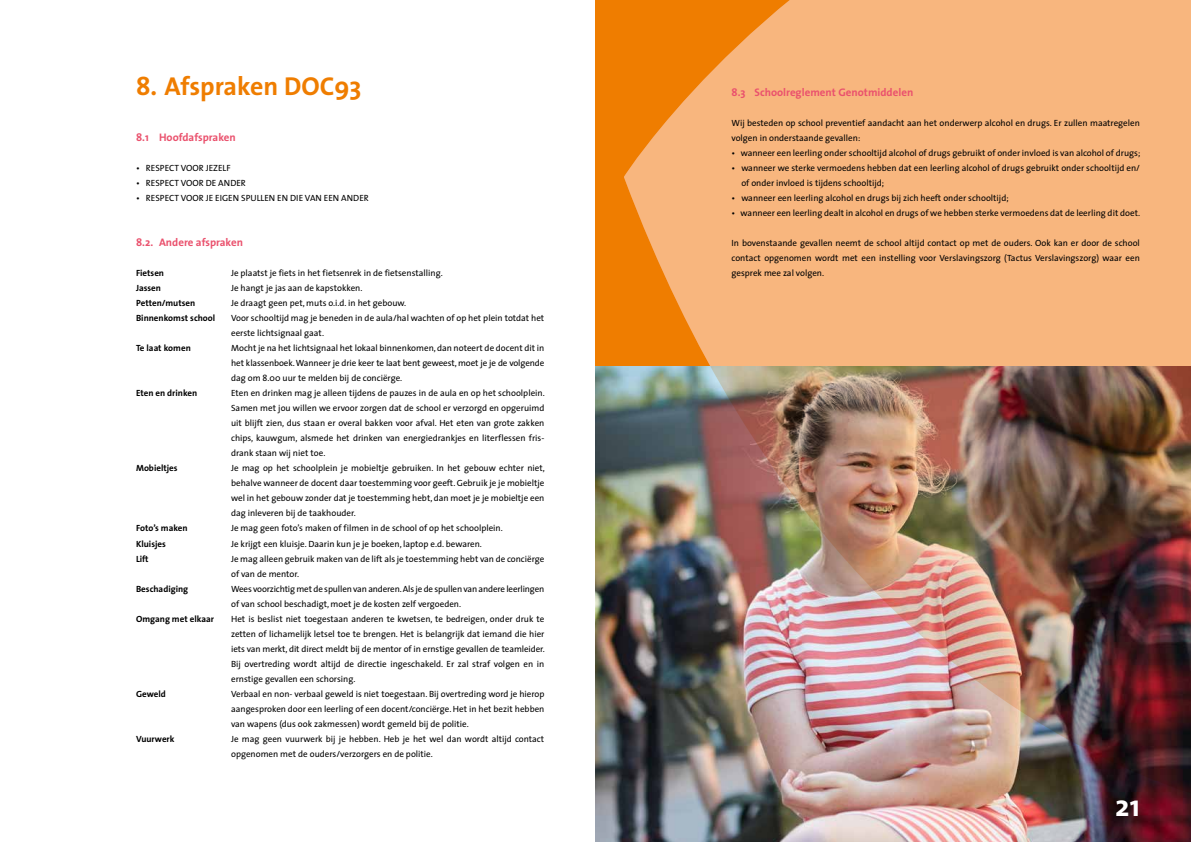
<style>
.page{position:relative;width:1191px;height:842px;background:#fff}
.page>*{position:absolute;margin:0;border:0;box-sizing:border-box;transform-origin:0 0}
.t1{font:700 30px "The Sans";color:#fff}
.t2{font:700 26px "The Sans";color:#ef7d00}
.t3{font:700 11px "The Sans";color:#ea516d}
.t4{font:9px/15px "The Sans";color:#000}
.t5{font:700 9px "The Sans";color:#000}
</style>
<div class="page">
<div style="left:595px;top:0;width:596px;height:536px;background:#ef7d00"></div>
<img style="left:595px;top:366px;width:23px;height:476px">
<img style="left:618px;top:0;width:573px;height:842px">
<h2 class="t2" style="left:136px;top:65px;width:227px">8. Afspraken DOC93</h2>
<p class="t3" style="left:136px;top:128px;width:101px">8.1 Hoofdafspraken</p>
<p class="t4" style="left:136px;top:161px;width:96px">• RESPECT VOOR JEZELF</p>
<p class="t4" style="left:136px;top:176px;width:111px">• RESPECT VOOR DE ANDER</p>
<p class="t4" style="left:136px;top:191px;width:234px">• RESPECT VOOR JE EIGEN SPULLEN EN DIE VAN EEN ANDER</p>
<p class="t3" style="left:136px;top:233px;width:109px">8.2. Andere afspraken</p>
<p class="t5" style="left:136px;top:266px;width:30px">Fietsen</p>
<p class="t4" style="left:231px;top:266px;width:213px">Je plaatst je fiets in het fietsenrek in de fietsenstalling.</p>
<p class="t5" style="left:136px;top:281px;width:27px">Jassen</p>
<p class="t4" style="left:231px;top:281px;width:133px">Je hangt je jas aan de kapstokken.</p>
<p class="t5" style="left:136px;top:296px;width:61px">Petten/mutsen</p>
<p class="t4" style="left:231px;top:296px;width:177px">Je draagt geen pet, muts o.i.d. in het gebouw.</p>
<p class="t5" style="left:136px;top:311px;width:81px">Binnenkomst school</p>
<p class="t4" style="left:231px;top:311px;width:315px">Voor schooltijd mag je beneden in de aula/hal wachten of op het plein totdat het eerste lichtsignaal gaat.</p>
<p class="t5" style="left:136px;top:341px;width:56px">Te laat komen</p>
<p class="t4" style="left:231px;top:341px;width:315px;text-align:justify">Mocht je na het lichtsignaal het lokaal binnenkomen, dan noteert de docent dit in het klassenboek. Wanneer je drie keer te laat bent geweest, moet je je de volgende dag om 8.00 uur te melden bij de conciërge.</p>
<p class="t5" style="left:136px;top:386px;width:63px">Eten en drinken</p>
<p class="t4" style="left:231px;top:386px;width:315px;text-align:justify">Eten en drinken mag je alleen tijdens de pauzes in de aula en op het schoolplein.<br>Samen met jou willen we ervoor zorgen dat de school er verzorgd en opgeruimd uit blijft zien, dus staan er overal bakken voor afval. Het eten van grote zakken chips, kauwgum, alsmede het drinken van energiedrankjes en literflessen fris&shy;drank staan wij niet toe.</p>
<p class="t5" style="left:136px;top:461px;width:43px">Mobieltjes</p>
<p class="t4" style="left:231px;top:461px;width:315px;text-align:justify">Je mag op het schoolplein je mobieltje gebruiken. In het gebouw echter niet, behalve wanneer de docent daar toestemming voor geeft. Gebruik je je mobieltje wel in het gebouw zonder dat je toestemming hebt, dan moet je je mobieltje een dag inleveren bij de taakhouder.</p>
<p class="t5" style="left:136px;top:521px;width:53px">Foto’s maken</p>
<p class="t4" style="left:231px;top:521px;width:273px">Je mag geen foto’s maken of filmen in de school of op het schoolplein.</p>
<p class="t5" style="left:136px;top:536px;width:31px">Kluisjes</p>
<p class="t4" style="left:231px;top:536px;width:252px">Je krijgt een kluisje. Daarin kun je je boeken, laptop e.d. bewaren.</p>
<p class="t5" style="left:136px;top:551px;width:14px">Lift</p>
<p class="t4" style="left:231px;top:551px;width:315px">Je mag alleen gebruik maken van de lift als je toestemming hebt van de conciërge of van de mentor.</p>
<p class="t5" style="left:136px;top:581px;width:54px">Beschadiging</p>
<p class="t4" style="left:231px;top:581px;width:315px">Wees voorzichtig met de spullen van anderen. Als je de spullen van andere leerlingen of van school beschadigt, moet je de kosten zelf vergoeden.</p>
<p class="t5" style="left:136px;top:611px;width:79px">Omgang met elkaar</p>
<p class="t4" style="left:231px;top:611px;width:315px;text-align:justify">Het is beslist niet toegestaan anderen te kwetsen, te bedreigen, onder druk te zetten of lichamelijk letsel toe te brengen. Het is belangrijk dat iemand die hier iets van merkt, dit direct meldt bij de mentor of in ernstige gevallen de teamleider.<br>Bij overtreding wordt altijd de directie ingeschakeld. Er zal straf volgen en in ernstige gevallen een schorsing.</p>
<p class="t5" style="left:136px;top:686px;width:31px">Geweld</p>
<p class="t4" style="left:231px;top:686px;width:315px;text-align:justify">Verbaal en non- verbaal geweld is niet toegestaan. Bij overtreding word je hierop aangesproken door een leerling of een docent/conciërge. Het in het bezit hebben van wapens (dus ook zakmessen) wordt gemeld bij de politie.</p>
<p class="t5" style="left:136px;top:731px;width:40px">Vuurwerk</p>
<p class="t4" style="left:231px;top:731px;width:315px">Je mag geen vuurwerk bij je hebben. Heb je het wel dan wordt altijd contact opgenomen met de ouders/verzorgers en de politie.</p>
<p class="t3" style="left:731px;top:83px;width:183px">8.3 Schoolreglement Genotmiddelen</p>
<p class="t4" style="left:731px;top:116px;width:410px">Wij besteden op school preventief aandacht aan het onderwerp alcohol en drugs. Er zullen maatregelen volgen in onderstaande gevallen:</p>
<p class="t4" style="left:731px;top:146px;width:410px">• wanneer een leerling onder schooltijd alcohol of drugs gebruikt of onder invloed is van alcohol of drugs;</p>
<p class="t4" style="left:741px;top:161px;width:400px;text-indent:-10px">• wanneer we sterke vermoedens hebben dat een leerling alcohol of drugs gebruikt onder schooltijd en/ of onder invloed is tijdens schooltijd;</p>
<p class="t4" style="left:731px;top:191px;width:278px">• wanneer een leerling alcohol en drugs bij zich heeft onder schooltijd;</p>
<p class="t4" style="left:731px;top:206px;width:410px">• wanneer een leerling dealt in alcohol en drugs of we hebben sterke vermoedens dat de leerling dit doet.</p>
<p class="t4" style="left:731px;top:236px;width:410px;text-align:justify">In bovenstaande gevallen neemt de school altijd contact op met de ouders. Ook kan er door de school contact opgenomen wordt met een instelling voor Verslavingszorg (Tactus Verslavingszorg) waar een gesprek mee zal volgen.</p>
<h1 class="t1" style="left:1115px;top:781px;width:26px">21</h1>
</div>
